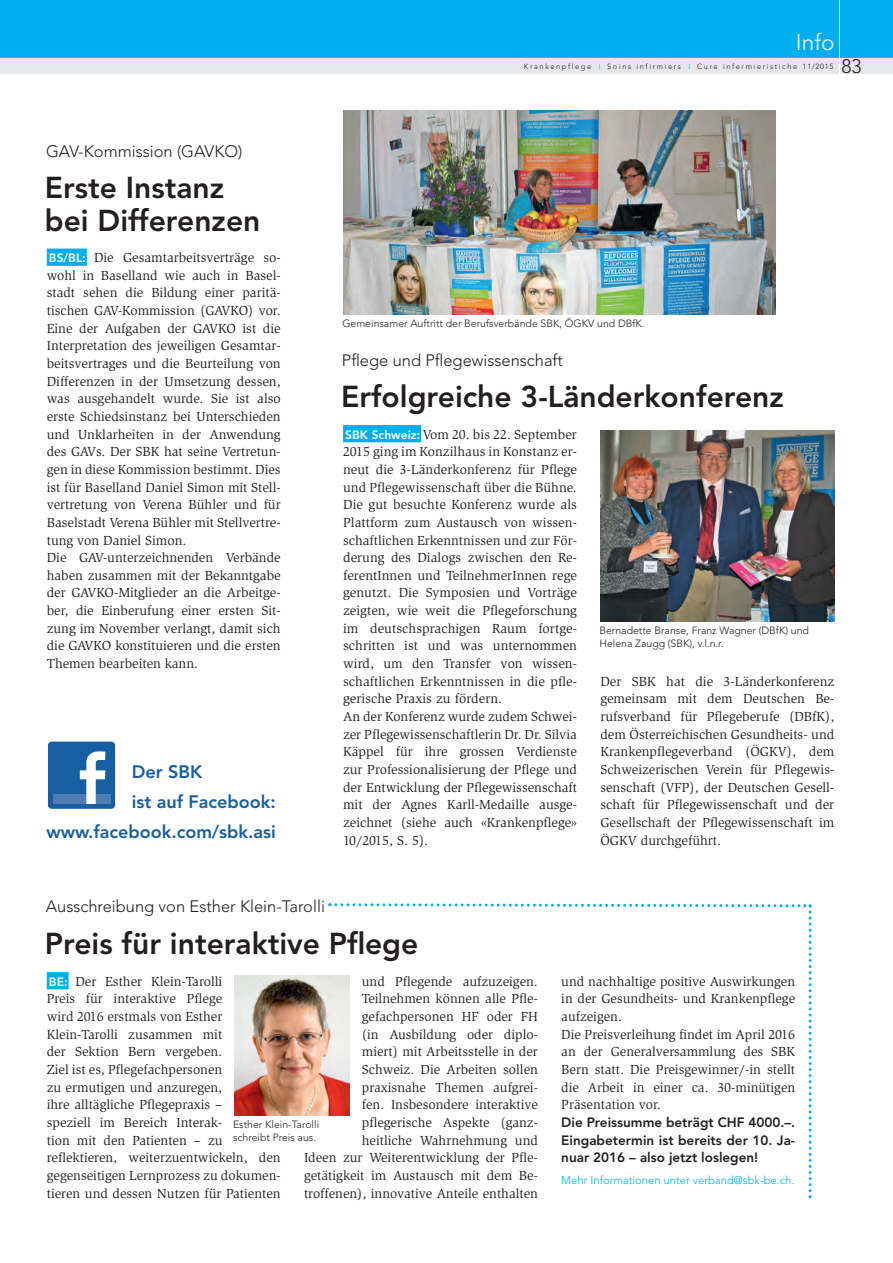
<style>
.page{position:relative;width:893px;height:1263px;background:#fff}
.page>*{position:absolute;margin:0;border:0;box-sizing:border-box;transform-origin:0 0}
.t1{font:800 30px/32.5px "Avenir";color:#231f20}
.t2{font:300 22.5px "Avenir";color:#fff}
.t3{font:300 19.5px "Avenir";color:#231f20}
.t4{font:800 18px "Avenir";color:#185fa0}
.t5{font:300 16.5px "Avenir";color:#231f20}
.t6{font:13.5px/17.7px "Slimbach";color:#231f20}
.t7{font:800 13.5px/17.7px "Avenir";color:#231f20;text-align:justify}
.t8{font:300 11.25px "Avenir";color:#00aeef}
.t9{font:300 10.5px/12.8px "Avenir";color:#231f20}
.t10{font:300 7.5px "Avenir";letter-spacing:.21em;color:#231f20}
.s1{color:#00aeef}
.s2{font-family:"Avenir";font-weight:800;font-size:12px;color:#00aeef}
</style>
<div class="page">
<div style="left:0;top:58px;width:893px;height:16px;background:#e6e7e9"></div>
<div style="left:0;top:0;width:893px;height:58px;background:#00aeef"></div>
<hr style="left:839px;top:0;width:1px;height:74px;background:#fff">
<svg style="left:47px;top:741px;width:69px;height:68px"></svg>
<div style="left:48px;top:742px;width:67px;height:67px;background:#185fa1;border-radius:4px"></div>
<div style="left:53px;top:794px;width:57px;height:10px;background:#4f7cb2"></div>
<svg style="left:80px;top:751px;width:25px;height:53px"></svg>
<div style="left:343px;top:425px;width:78px;height:17px;background:#00aeef"></div>
<div style="left:47px;top:249px;width:40px;height:17px;background:#00aeef"></div>
<img style="left:343px;top:111px;width:432px;height:203px">
<div style="left:47px;top:972px;width:22px;height:17px;background:#00aeef"></div>
<svg style="left:328px;top:903px;width:484px;height:295px"></svg>
<img style="left:600px;top:430px;width:234px;height:192px">
<img style="left:234px;top:975px;width:116px;height:141px">
<h2 class="t2" style="left:796px;top:33px;width:40px">Info</h2>
<p class="t10" style="left:524px;top:63px;width:311px">Krankenpflege <span class="s1">I</span> Soins infirmiers <span class="s1">I</span> Cure infermieristiche 11/2015</p>
<h3 class="t3" style="left:841px;top:58px;width:22px">83</h3>
<p class="t5" style="left:46px;top:145px;width:198px">GAV-Kommission (GAVKO)</p>
<h1 class="t1" style="left:45px;top:174px;width:217px">Erste Instanz bei Differenzen</h1>
<p class="t6" style="left:47px;top:250px;width:235px"><span class="s2">BS/BL:</span> Die Gesamtarbeitsverträge so&shy;wohl in Baselland wie auch in Basel&shy;stadt sehen die Bildung einer paritä&shy;tischen GAV-Kommission (GAVKO) vor.<br>Eine der Aufgaben der GAVKO ist die Interpretation des jeweiligen Gesamtar&shy;beitsvertrages und die Beurteilung von Differenzen in der Umsetzung dessen, was ausgehandelt wurde. Sie ist also erste Schiedsinstanz bei Unterschieden und Unklarheiten in der Anwendung des GAVs. Der SBK hat seine Vertretun&shy;gen in diese Kommission bestimmt. Dies ist für Baselland Daniel Simon mit Stell&shy;vertretung von Verena Bühler und für Baselstadt Verena Bühler mit Stellvertre&shy;tung von Daniel Simon.<br>Die GAV-unterzeichnenden Verbände haben zusammen mit der Bekanntgabe der GAVKO-Mitglieder an die Arbeitge&shy;ber, die Einberufung einer ersten Sit&shy;zung im November verlangt, damit sich die GAVKO konstituieren und die ersten Themen bearbeiten kann.</p>
<h3 class="t4" style="left:132px;top:764px;width:72px">Der SBK</h3>
<h3 class="t4" style="left:132px;top:794px;width:145px">ist auf Facebook:</h3>
<h3 class="t4" style="left:47px;top:824px;width:231px">www.facebook.com/sbk.asi</h3>
<p class="t9" style="left:342px;top:318px;width:304px">Gemeinsamer Auftritt der Berufsverbände SBK, ÖGKV und DBfK.</p>
<p class="t5" style="left:342px;top:353px;width:223px">Pflege und Pflegewissenschaft</p>
<h1 class="t1" style="left:341px;top:382px;width:444px">Erfolgreiche 3-Länderkonferenz</h1>
<p class="t6" style="left:343px;top:426px;width:235px"><span class="s2">SBK Schweiz:</span> Vom 20. bis 22. September 2015 ging im Konzilhaus in Konstanz er&shy;neut die 3-Länderkonferenz für Pflege und Pflegewissenschaft über die Bühne.<br>Die gut besuchte Konferenz wurde als Plattform zum Austausch von wissen&shy;schaftlichen Erkenntnissen und zur För&shy;derung des Dialogs zwischen den Re&shy;ferentInnen und TeilnehmerInnen rege genutzt. Die Symposien und Vorträge zeigten, wie weit die Pflegeforschung im deutschsprachigen Raum fortge&shy;schritten ist und was unternommen wird, um den Transfer von wissen&shy;schaftlichen Erkenntnissen in die pfle&shy;gerische Praxis zu fördern.<br>An der Konferenz wurde zudem Schwei&shy;zer Pflegewissenschaftlerin Dr. Dr. Silvia Käppel für ihre grossen Verdienste zur Professionalisierung der Pflege und der Entwicklung der Pflegewissenschaft mit der Agnes Karll-Medaille ausge&shy;zeichnet (siehe auch «Krankenpflege» 10/2015, S. 5).</p>
<p class="t9" style="left:599px;top:625px;width:211px">Bernadette Branse, Franz Wagner (DBfK) und<br>Helena Zaugg (SBK), v.l.n.r.</p>
<p class="t6" style="left:600px;top:673px;width:235px;text-align:justify">Der SBK hat die 3-Länderkonferenz gemeinsam mit dem Deutschen Be&shy;rufsverband für Pflegeberufe (DBfK), dem Österreichischen Gesundheits- und Krankenpflegeverband (ÖGKV), dem Schweizerischen Verein für Pflegewis&shy;senschaft (VFP), der Deutschen Gesell&shy;schaft für Pflegewissenschaft und der Gesellschaft der Pflegewissenschaft im ÖGKV durchgeführt.</p>
<p class="t5" style="left:46px;top:899px;width:281px">Ausschreibung von Esther Klein-Tarolli</p>
<h1 class="t1" style="left:45px;top:930px;width:375px">Preis für interaktive Pflege</h1>
<p class="t6" style="left:304px;top:973px;width:235px;text-align:right">und Pflegende aufzuzeigen.<br>Teilnehmen können alle Pfle&shy;gefachpersonen HF oder FH<br>(in Ausbildung oder diplo-<br>miert) mit Arbeitsstelle in der<br>Schweiz. Die Arbeiten sollen praxisnahe Themen aufgrei-<br>fen. Insbesondere interaktive pflegerische Aspekte (ganz-<br>heitliche Wahrnehmung und<br>Ideen zur Weiterentwicklung der Pfle&shy;getätigkeit im Austausch mit dem Be&shy;troffenen), innovative Anteile enthalten</p>
<p class="t6" style="left:561px;top:973px;width:235px">und nachhaltige positive Auswirkungen in der Gesundheits- und Krankenpflege aufzeigen.<br>Die Preisverleihung findet im April 2016 an der Generalversammlung des SBK Bern statt. Die Preisgewinner/-in stellt die Arbeit in einer ca. 30-minütigen Präsentation vor.</p>
<p class="t6" style="left:47px;top:973px;width:235px"><span class="s2">BE:</span> Der Esther Klein-Tarolli<br>Preis für interaktive Pflege<br>wird 2016 erstmals von Esther<br>Klein-Tarolli zusammen mit<br>der Sektion Bern vergeben.<br>Ziel ist es, Pflegefachpersonen<br>zu ermutigen und anzuregen,<br>ihre alltägliche Pflegepraxis –<br>speziell im Bereich Interak-<br>tion mit den Patienten – zu reflektieren, weiterzuentwickeln, den gegenseitigen Lernprozess zu dokumen&shy;tieren und dessen Nutzen für Patienten</p>
<p class="t7" style="left:561px;top:1114px;width:235px">Die Preissumme beträgt CHF 4000.–.<br>Eingabetermin ist bereits der 10. Ja&shy;nuar 2016 – also jetzt loslegen!</p>
<p class="t8" style="left:561px;top:1175px;width:235px">Mehr Informationen unter verband@sbk-be.ch.</p>
<p class="t9" style="left:233px;top:1119px;width:88px">Esther Klein-Tarolli schreibt Preis aus.</p>
</div>
